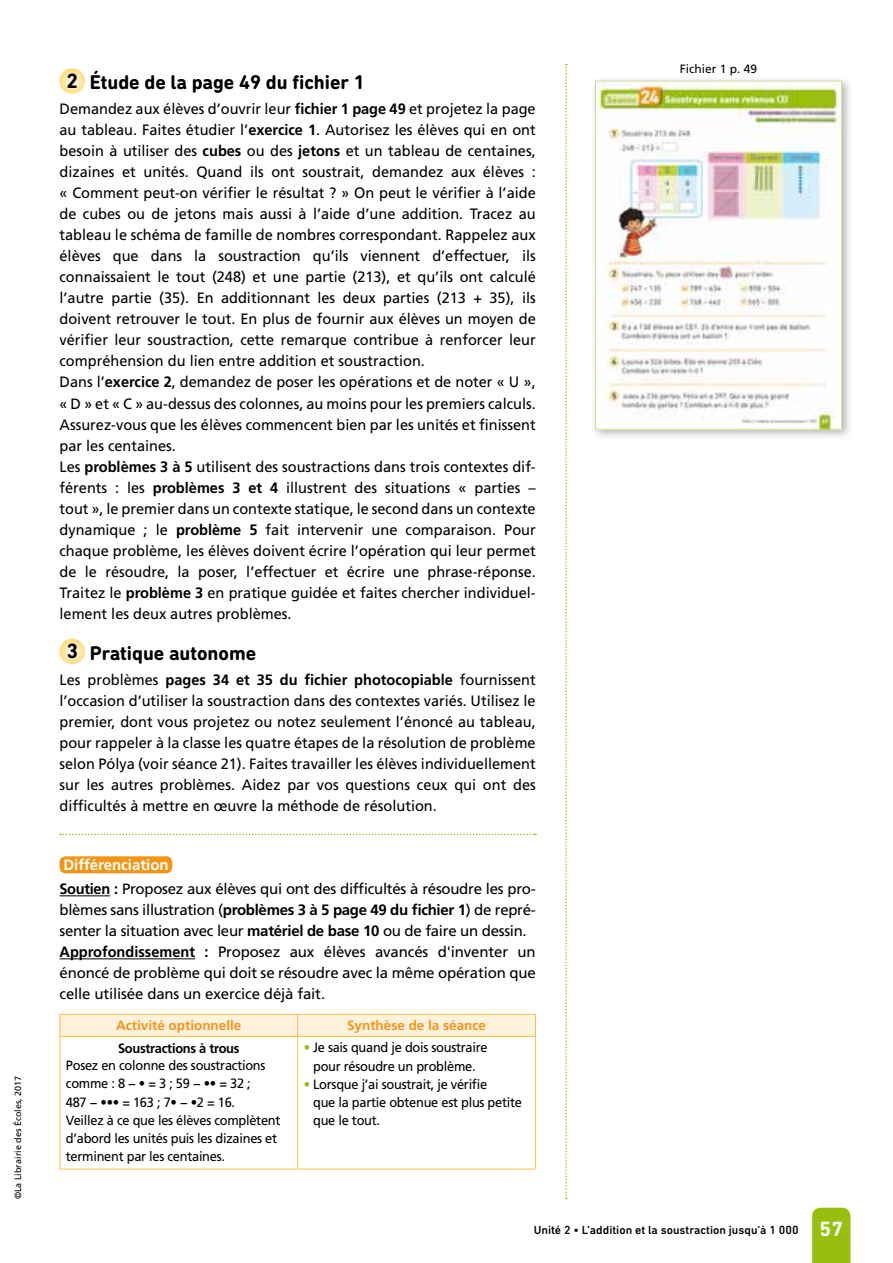
<style>
.page{position:relative;width:893px;height:1263px;background:#fff}
.page>*{position:absolute;margin:0;border:0;box-sizing:border-box;transform-origin:0 0}
.t1{font:700 21px "DIN Next Rounded LT Pro";color:#fff}
.t2{font:700 20.25px "DIN Next Rounded LT Pro";color:#000}
.t3{font:15px/21px "Frutiger LT Std";color:#000}
.t4{font:15px/24.2px "Frutiger LT Std";letter-spacing:-.02em;color:#000}
.t5{font:13.5px/18px "Frutiger LT Std";letter-spacing:-.02em;color:#000;scale:.95 1}
.t6{font:700 13.5px "Frutiger LT Std";color:#f39517}
.t7{font:700 13.5px "Frutiger LT Std";letter-spacing:-.02em;color:#000;scale:.95 1}
.t8{font:500 12px "DIN Next Rounded LT Pro";color:#000}
.t9{font:12px "Frutiger LT Std";color:#000}
.t10{font:9px "Frutiger LT Std";color:#000}
.s1{font-size:21px}
.s2{font-weight:700}
.s3{font-weight:700;color:#fff}
.s4{color:#97bf0d}
</style>
<div class="page">
<div style="left:812px;top:1208px;width:38px;height:55px;background:#97bf0d"></div>
<svg style="left:60px;top:833px;width:476px;height:2px"></svg>
<hr style="left:60px;top:895px;width:50px;height:1px;background:#000">
<hr style="left:60px;top:958px;width:135px;height:1px;background:#000">
<svg style="left:60px;top:68px;width:25px;height:26px"></svg>
<svg style="left:60px;top:639px;width:25px;height:25px"></svg>
<div style="left:60px;top:856px;width:112px;height:17px;background:#f39517;border-radius:6px"></div>
<svg style="left:60px;top:1014px;width:476px;height:22px;background:#feefd6"></svg>
<hr style="left:60px;top:1036px;width:238px;height:1px;background:#fabd43">
<hr style="left:60px;top:1037px;width:1px;height:132px;background:#fabd43">
<hr style="left:298px;top:1036px;width:238px;height:1px;background:#fabd43">
<hr style="left:297px;top:1037px;width:1px;height:132px;background:#fabd43">
<hr style="left:535px;top:1037px;width:1px;height:132px;background:#fabd43">
<hr style="left:60px;top:1169px;width:238px;height:1px;background:#fabd43">
<hr style="left:298px;top:1169px;width:238px;height:1px;background:#fabd43">
<svg style="left:565px;top:64px;width:2px;height:1135px"></svg>
<div style="left:590px;top:76px;width:263px;height:364px;background:#000;opacity:.3"></div>
<img style="left:597px;top:83px;width:243px;height:345px">
<div style="left:595px;top:81px;width:247px;height:349px;border:1px solid #d0df99"></div>
<p class="t10" style="left:13px;top:1199px;width:125px;rotate:-90deg">©La Librairie des Écoles, 2017</p>
<h2 class="t2" style="left:66px;top:70px;width:300px"><span class="s1">2</span> Étude de la page 49 du fichier 1</h2>
<p class="t3" style="left:60px;top:99px;width:478px">Demandez aux élèves d’ouvrir leur <span class="s2">fichier 1 page 49</span> et projetez la page au tableau. Faites étudier l’<span class="s2">exercice 1</span>. Autorisez les élèves qui en ont besoin à utiliser des <span class="s2">cubes</span> ou des <span class="s2">jetons</span> et un tableau de centaines, dizaines et unités. Quand ils ont soustrait, demandez aux élèves : « Comment peut-on vérifier le résultat ? » On peut le vérifier à l’aide de cubes ou de jetons mais aussi à l’aide d’une addition. Tracez au tableau le schéma de famille de nombres correspondant. Rappelez aux élèves que dans la soustraction qu’ils viennent d’effectuer, ils connaissaient le tout (248) et une partie (213), et qu’ils ont calculé l’autre partie (35). En additionnant les deux parties (213 + 35), ils doivent retrouver le tout. En plus de fournir aux élèves un moyen de vérifier leur soustraction, cette remarque contribue à renforcer leur compréhension du lien entre addition et soustraction.<br>Dans l’<span class="s2">exercice 2</span>, demandez de poser les opérations et de noter « U », « D » et « C » au-dessus des colonnes, au moins pour les premiers calculs.<br>Assurez-vous que les élèves commencent bien par les unités et finissent par les centaines.<br>Les <span class="s2">problèmes 3 à 5</span> utilisent des soustractions dans trois contextes dif&shy;férents : les <span class="s2">problèmes 3 et 4</span> illustrent des situations « parties – tout », le premier dans un contexte statique, le second dans un contexte dynamique ; le <span class="s2">problème 5</span> fait intervenir une comparaison. Pour chaque problème, les élèves doivent écrire l’opération qui leur permet de le résoudre, la poser, l’effectuer et écrire une phrase-réponse.<br>Traitez le <span class="s2">problème 3</span> en pratique guidée et faites chercher individuel&shy;lement les deux autres problèmes.</p>
<h2 class="t2" style="left:66px;top:641px;width:191px"><span class="s1">3</span> Pratique autonome</h2>
<p class="t3" style="left:60px;top:669px;width:478px;text-align:justify">Les problèmes <span class="s2">pages 34 et 35 du fichier photocopiable</span> fournissent l’occasion d’utiliser la soustraction dans des contextes variés. Utilisez le premier, dont vous projetez ou notez seulement l’énoncé au tableau, pour rappeler à la classe les quatre étapes de la résolution de problème selon Pólya (voir séance 21). Faites travailler les élèves individuellement sur les autres problèmes. Aidez par vos questions ceux qui ont des difficultés à mettre en œuvre la méthode de résolution.</p>
<p class="t4" style="left:60px;top:853px;width:478px"><span class="s3">Différenciation<br></span><span class="s2">Soutien :</span> Proposez aux élèves qui ont des difficultés à résoudre les pro-</p>
<p class="t3" style="left:60px;top:900px;width:478px">blèmes sans illustration (<span class="s2">problèmes 3 à 5 page 49 du fichier 1</span>) de repré&shy;senter la situation avec leur <span class="s2">matériel de base 10</span> ou de faire un dessin.<br><span class="s2">Approfondissement :</span> Proposez aux élèves avancés d'inventer un énoncé de problème qui doit se résoudre avec la même opération que celle utilisée dans un exercice déjà fait.</p>
<p class="t6" style="left:116px;top:1018px;width:127px">Activité optionnelle</p>
<p class="t6" style="left:347px;top:1018px;width:140px">Synthèse de la séance</p>
<p class="t7" style="left:118px;top:1040px;width:129px">Soustractions à trous</p>
<p class="t5" style="left:66px;top:1057px;width:227px">Posez en colonne des soustractions comme : 8 − • = 3 ; 59 − •• = 32 ;<br>487 − ••• = 163 ; 7• − •2 = 16.<br>Veillez à ce que les élèves complètent d’abord les unités puis les dizaines et terminent par les centaines.</p>
<p class="t5" style="left:304px;top:1039px;width:195px;text-align:center"><span class="s4">•</span> Je sais quand je dois soustraire pour résoudre un problème.</p>
<p class="t5" style="left:313px;top:1075px;width:221px;text-indent:-9px"><span class="s4">•</span> Lorsque j’ai soustrait, je vérifie<br>que la partie obtenue est plus petite que le tout.</p>
<p class="t9" style="left:680px;top:62px;width:79px">Fichier 1 p. 49</p>
<p class="t8" style="left:534px;top:1223px;width:266px">Unité 2 • L’addition et la soustraction jusqu’à 1 000</p>
<h1 class="t1" style="left:820px;top:1217px;width:25px">57</h1>
</div>
